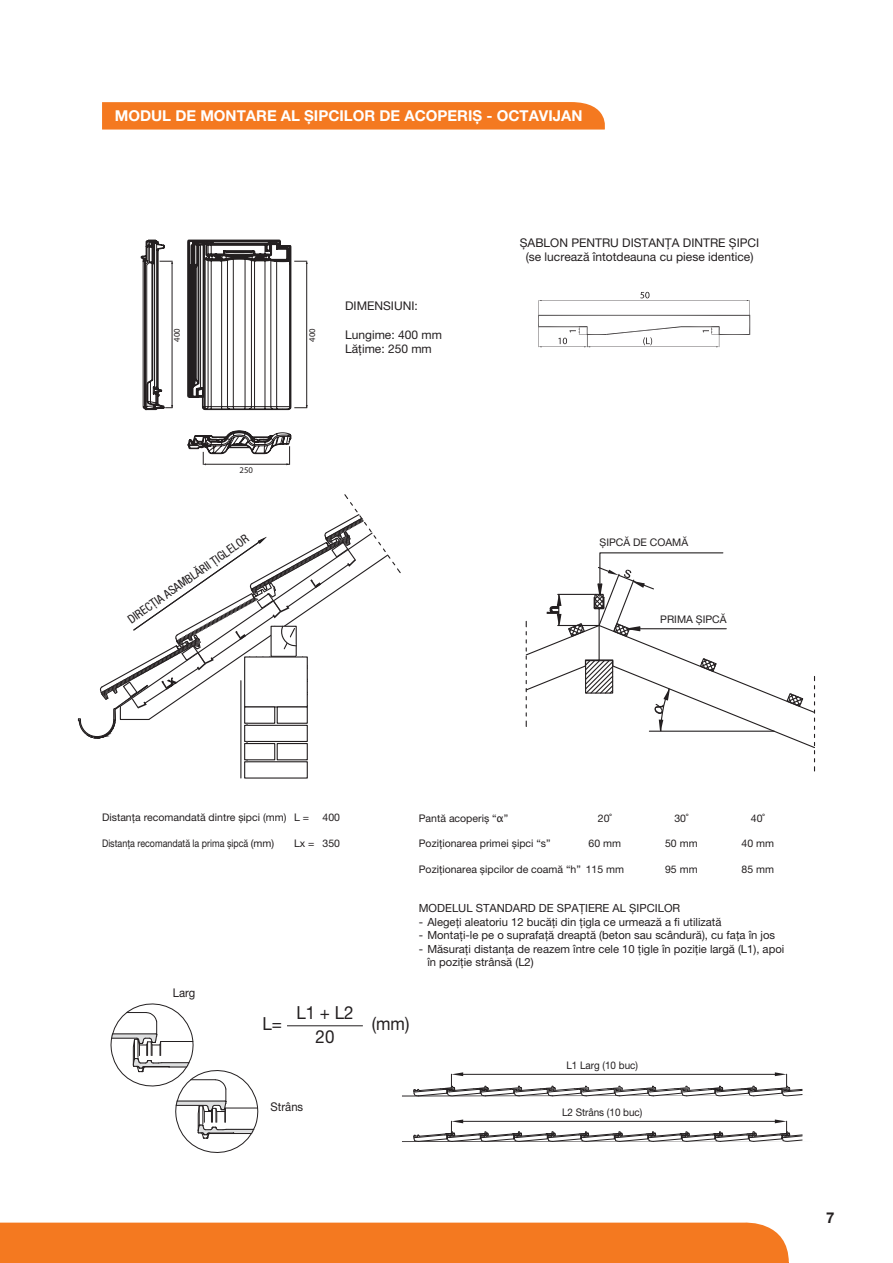
<style>
.page{position:relative;width:893px;height:1263px;background:#fff}
.page>*{position:absolute;margin:0;border:0;box-sizing:border-box;transform-origin:0 0}
.t1{font:18px/24px "Helvetica Neue LT Pro";color:#231f20;text-align:center;scale:.94 1}
.t2{font:700 15px "Helvetica Neue LT Pro";color:#fff}
.t3{font:700 15px "Helvetica Neue LT Pro";color:#231f20}
.t4{font:12px/14.4px "Helvetica Neue LT Pro";color:#231f20;text-align:center}
.t5{font:condensed 12px "Helvetica Neue LT Pro";color:#231f20}
.t6{font:12px "Helvetica Neue LT Pro";color:#231f20;scale:.94 1}
.t7{font:11.25px/13.5px "Helvetica Neue LT Pro";color:#231f20}
.t8{font:10.5px "Helvetica Neue LT Pro";color:#231f20}
.t9{font:10.5px "Helvetica Neue LT Pro";color:#231f20;scale:.85 1}
.t10{font:10.5px "Helvetica Neue LT Pro";color:#231f20;scale:.94 1}
.t11{font:8.7px "Helvetica Neue CE";color:#231f20}
.s1{font-family:"Lucida Grande"}
</style>
<div class="page">
<div style="left:0;top:1222px;width:789px;height:40px;background:#f47920"></div>
<hr style="left:0;top:1262px;width:789px;height:1px;background:#f47920">
<svg style="left:402px;top:1072px;width:401px;height:70px"></svg>
<svg style="left:110px;top:1003px;width:184px;height:150px"></svg>
<svg style="left:141px;top:240px;width:167px;height:225px"></svg>
<hr style="left:240px;top:681px;width:1px;height:97px;background:#231f20">
<div style="left:244px;top:761px;width:64px;height:17px;border:1px solid #231f20"></div>
<div style="left:244px;top:743px;width:31px;height:17px;border:1px solid #231f20"></div>
<div style="left:277px;top:743px;width:31px;height:17px;border:1px solid #231f20"></div>
<svg style="left:525px;top:552px;width:291px;height:219px"></svg>
<svg style="left:102px;top:102px;width:503px;height:28px;background:#f47d26"></svg>
<div style="left:630px;top:614px;width:97px;height:10px;background:#fff"></div>
<hr style="left:287px;top:1025px;width:76px;height:1px;background:#231f20">
<svg style="left:538px;top:292px;width:212px;height:55px"></svg>
<svg style="left:77px;top:494px;width:324px;height:249px"></svg>
<h2 class="t2" style="left:115px;top:111px;width:469px">MODUL DE MONTARE AL ȘIPCILOR DE ACOPERIȘ - OCTAVIJAN</h2>
<p class="t11" style="left:172px;top:342px;width:15px;rotate:-90deg">400</p>
<p class="t11" style="left:307px;top:342px;width:15px;rotate:-90deg">400</p>
<p class="t4" style="left:345px;top:300px;width:74px">DIMENSIUNI:</p>
<p class="t4" style="left:345px;top:329px;width:98px;text-align:left">Lungime: 400 mm<br>Lățime: 250 mm</p>
<p class="t11" style="left:240px;top:464px;width:15px">250</p>
<p class="t5" style="left:126px;top:617px;width:146px;rotate:-35deg">DIRECȚIA ASAMBLĂRII ȚIGLELOR</p>
<p class="t4" style="left:520px;top:237px;width:241px">ȘABLON PENTRU DISTANȚA DINTRE ȘIPCI (se lucrează întotdeauna cu piese identice)</p>
<p class="t8" style="left:600px;top:538px;width:90px">ȘIPCĂ DE COAMĂ</p>
<p class="t8" style="left:660px;top:615px;width:68px">PRIMA ȘIPCĂ</p>
<p class="t8" style="left:102px;top:813px;width:209px">Distanța recomandată dintre șipci (mm) L =</p>
<p class="t8" style="left:323px;top:813px;width:19px">400</p>
<p class="t9" style="left:102px;top:839px;width:204px">Distanța recomandată la prima șipcă (mm)</p>
<p class="t8" style="left:294px;top:839px;width:48px">Lx = 350</p>
<p class="t8" style="left:419px;top:814px;width:91px">Pantă acoperiș “<span class="s1">α</span>”</p>
<p class="t8" style="left:598px;top:814px;width:16px">20˚</p>
<p class="t8" style="left:674px;top:814px;width:16px">30˚</p>
<p class="t8" style="left:751px;top:814px;width:16px">40˚</p>
<p class="t8" style="left:419px;top:840px;width:133px">Poziționarea primei șipci “s”</p>
<p class="t8" style="left:589px;top:840px;width:34px">60 mm</p>
<p class="t8" style="left:665px;top:840px;width:34px">50 mm</p>
<p class="t8" style="left:742px;top:840px;width:34px">40 mm</p>
<p class="t8" style="left:419px;top:865px;width:207px">Poziționarea șipcilor de coamă “h” 115 mm</p>
<p class="t8" style="left:665px;top:865px;width:34px">95 mm</p>
<p class="t8" style="left:742px;top:865px;width:34px">85 mm</p>
<p class="t6" style="left:173px;top:988px;width:26px">Larg</p>
<p class="t7" style="left:419px;top:903px;width:263px">MODELUL STANDARD DE SPAȚIERE AL ȘIPCILOR</p>
<p class="t7" style="left:419px;top:916px;width:304px">- Alegeți aleatoriu 12 bucăți din țigla ce urmează a fi utilizată</p>
<p class="t7" style="left:419px;top:930px;width:358px">- Montați-le pe o suprafață dreaptă (beton sau scândură), cu fața în jos</p>
<p class="t7" style="left:427px;top:943px;width:358px;text-indent:-9px">- Măsurați distanța de reazem între cele 10 țigle în poziție largă (L1), apoi în poziție strânsă (L2)</p>
<h1 class="t1" style="left:296px;top:1003px;width:62px">L1 + L2<br>20</h1>
<h1 class="t1" style="left:262px;top:1014px;width:22px">L=</h1>
<h1 class="t1" style="left:372px;top:1014px;width:42px">(mm)</h1>
<p class="t6" style="left:271px;top:1102px;width:36px">Strâns</p>
<p class="t10" style="left:566px;top:1061px;width:78px">L1 Larg (10 buc)</p>
<p class="t10" style="left:562px;top:1108px;width:87px">L2 Strâns (10 buc)</p>
<h2 class="t3" style="left:826px;top:1212px;width:10px">7</h2>
</div>
